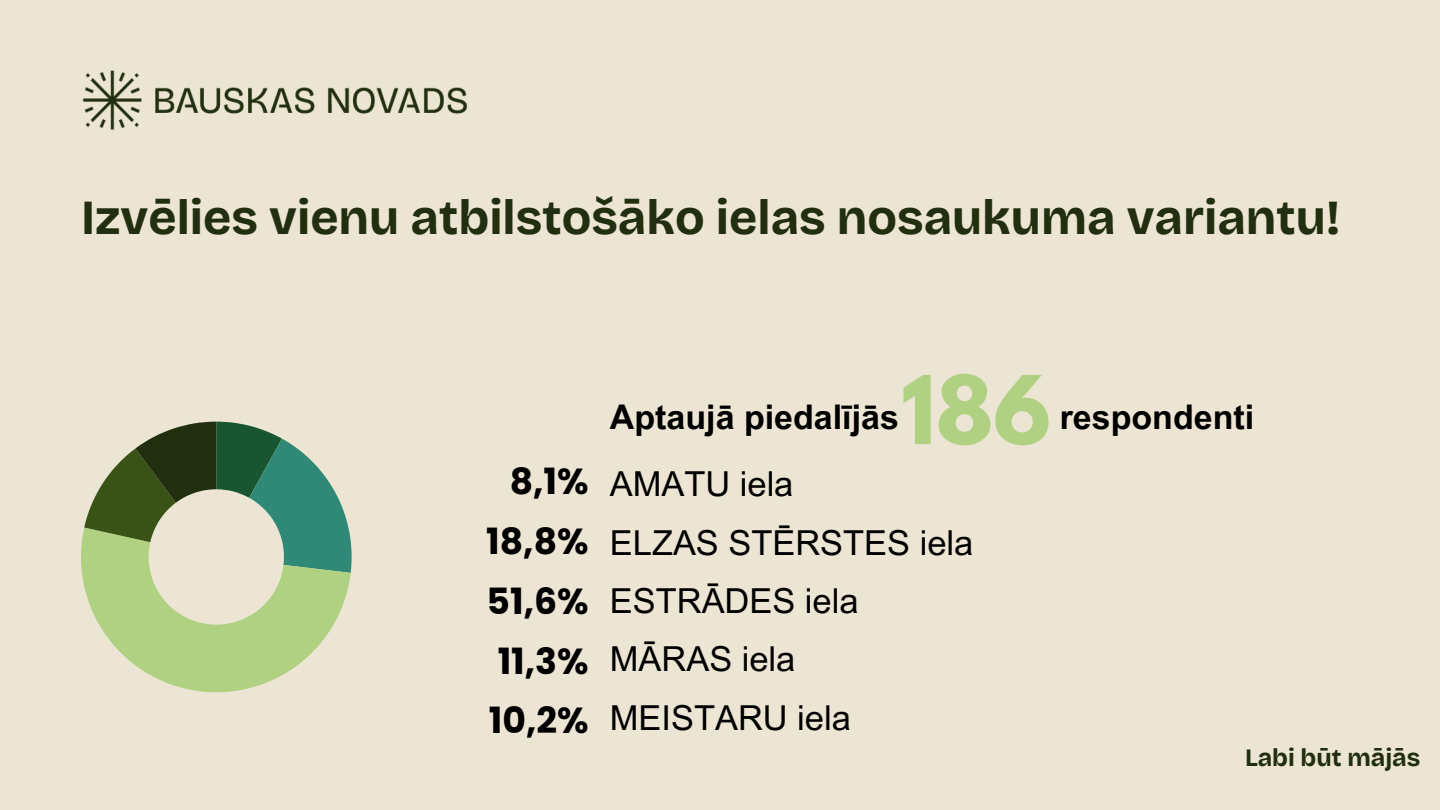
<style>
.page{position:relative;width:1440px;height:810px;background:#ece5d4}
.page>*{position:absolute;margin:0;border:0;box-sizing:border-box;transform-origin:0 0}
.t1{font:700 83.9px "League Spartan";color:#b0d181}
.t2{font:700 49px "Bricolage Grotesque";color:#212e0f}
.t3{font:700 36.2px/59.9px "Poppins";color:#000;text-align:right}
.t4{font:34.4px/58.4px "Arial MT Pro";color:#000}
.t5{font:700 34px "Arial MT Pro";color:#000}
.t6{font:700 25px "Bricolage Grotesque";color:#212e0f}
</style>
<div class="page">
<svg style="left:81px;top:422px;width:271px;height:270px"></svg>
<img style="left:83px;top:70px;width:384px;height:60px">
<p class="t2" style="left:81px;top:189px;width:1261px">Izvēlies vienu atbilstošāko ielas nosaukuma variantu!</p>
<p class="t3" style="left:486px;top:451px;width:104px">8,1%<br>18,8%<br>51,6%<br>11,3%<br>10,2%</p>
<h3 class="t1" style="left:901px;top:369px;width:152px">186</h3>
<h1 class="t5" style="left:610px;top:404px;width:291px">Aptaujā piedalījās</h1>
<h2 class="t4" style="left:610px;top:459px;width:365px">AMATU iela<br>ELZAS STĒRSTES iela<br>ESTRĀDES iela<br>MĀRAS iela<br>MEISTARU iela</h2>
<h1 class="t5" style="left:1060px;top:404px;width:196px">respondenti</h1>
<h3 class="t6" style="left:1245px;top:743px;width:177px">Labi būt mājās</h3>
</div>
